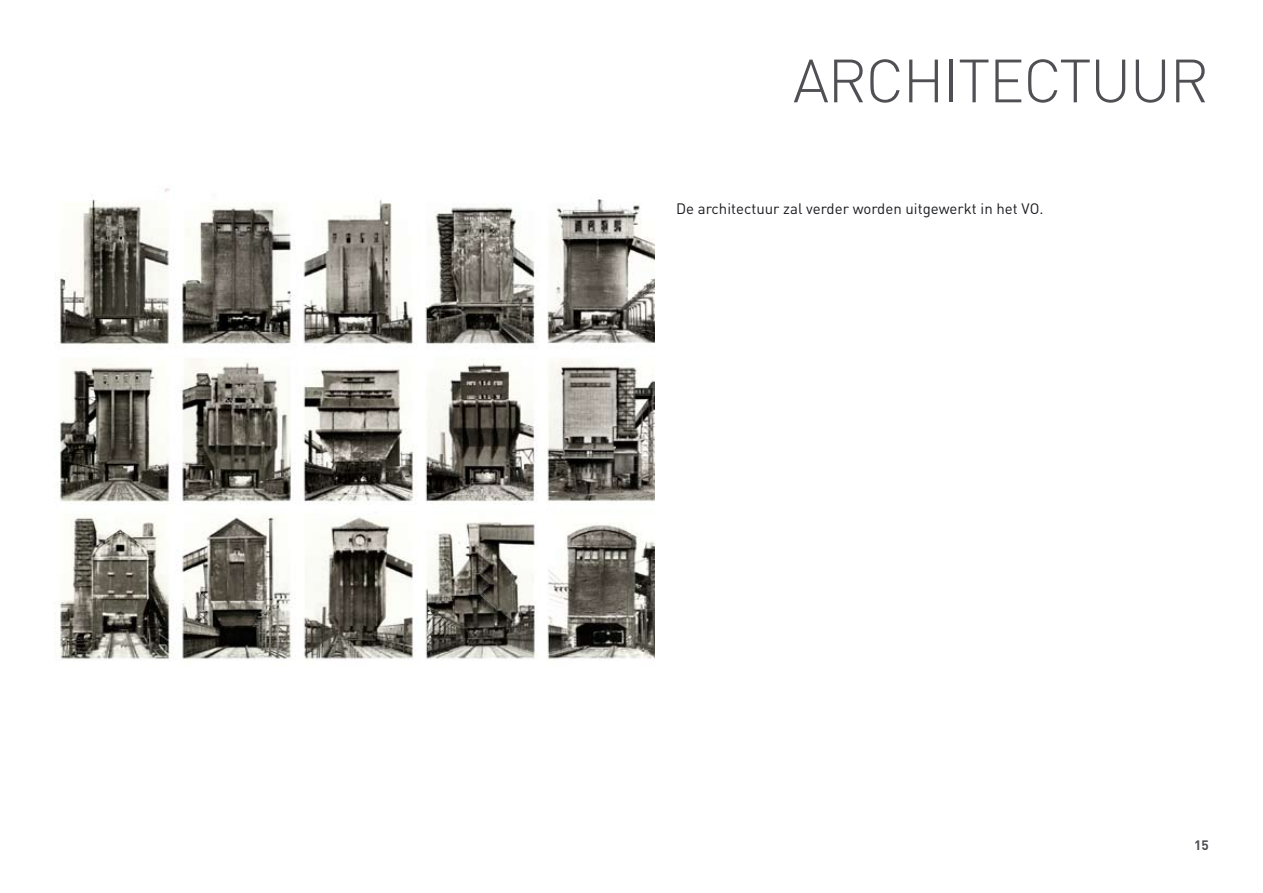
<style>
.page{position:relative;width:1263px;height:893px;background:#fff}
.page>*{position:absolute;margin:0;border:0;box-sizing:border-box;transform-origin:0 0}
.t1{font:300 60px "DIN";letter-spacing:-.025em;color:#504f53}
.t2{font:15px "DIN";color:#1b1c20}
.t3{font:700 13.5px "DIN";color:#504f53}
</style>
<div class="page">
<img style="left:54px;top:188px;width:601px;height:473px">
<h1 class="t1" style="left:793px;top:44px;width:418px">ARCHITECTUUR</h1>
<p class="t2" style="left:676px;top:199px;width:369px">De architectuur zal verder worden uitgewerkt in het VO.</p>
<p class="t3" style="left:1194px;top:836px;width:16px">15</p>
</div>
